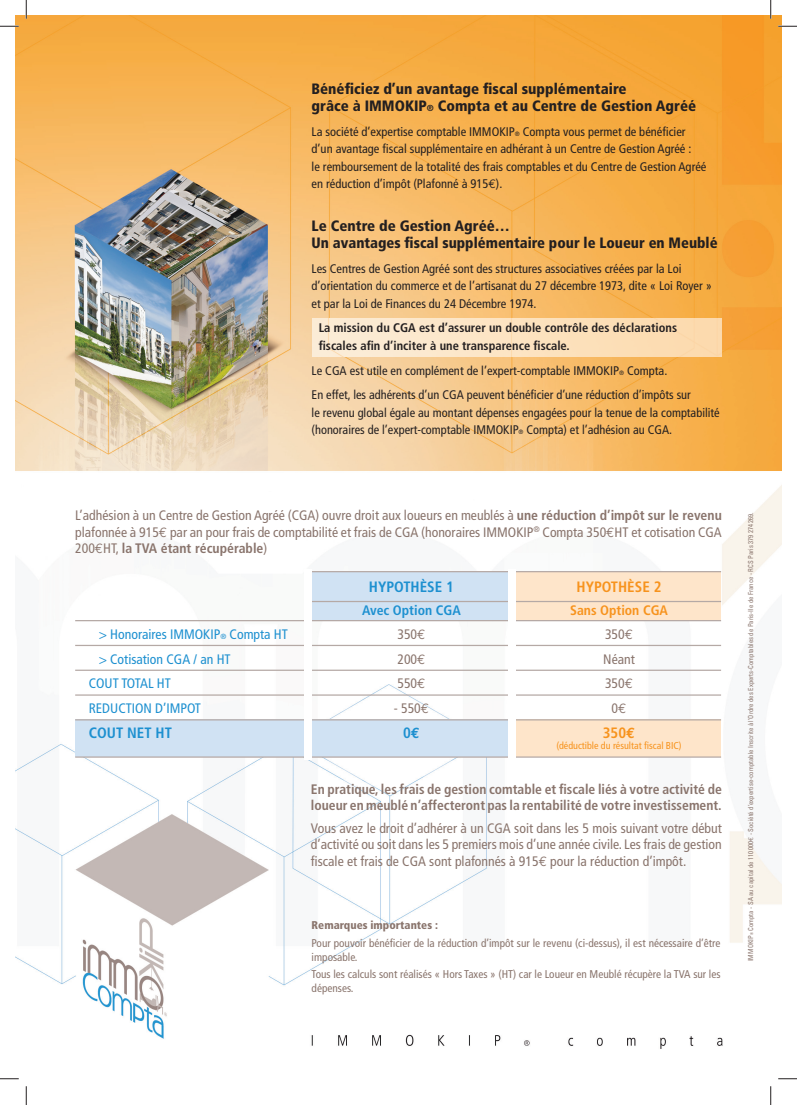
<style>
.page{position:relative;width:797px;height:1105px;background:#fff}
.page>*{position:absolute;margin:0;border:0;box-sizing:border-box;transform-origin:0 0}
.t1{font:900 condensed 15px/17.5px "Frutiger";color:#231f20}
.t2{font:700 condensed 15px "Frutiger";color:#1d90d0}
.t3{font:700 condensed 15px "Frutiger";color:#f7931d}
.t4{font:condensed 13.75px/16.2px "Frutiger";color:#89746c;text-align:justify}
.t5{font:700 condensed 13.75px/16.2px "Frutiger";color:#89746c}
.t6{font:condensed 13.75px "Frutiger";color:#1d90d0}
.t7{font:700 condensed 13.75px "Frutiger";color:#1d90d0}
.t8{font:700 condensed 13.75px "Frutiger";color:#f7931d}
.t9{font:condensed 12.5px/17.5px "Frutiger";color:#231f20}
.t10{font:700 condensed 12.5px/17.5px "Frutiger";color:#231f20}
.t11{font:condensed 11.25px/13.8px "Frutiger";color:#89746c}
.t12{font:900 condensed 11.25px "Frutiger";color:#89746c}
.t13{font:condensed 10px "Frutiger";color:#f7931d}
.t14{font:condensed 6.88px "Univers";color:#89746c}
.s1{font-size:8.75px}
.s2{font-size:6.25px}
.s3{font-family:"Euro Mono";font-stretch:normal}
.s4{font-weight:700}
.s5{font-size:7.5px}
.s6{font-size:3.75px}
</style>
<div class="page">
<img style="left:16px;top:16px;width:765px;height:1073px">
<div style="left:311px;top:572px;width:197px;height:49px;background:#d0e2f3"></div>
<div style="left:516px;top:572px;width:205px;height:49px;background:#fee5ca"></div>
<div style="left:76px;top:720px;width:435px;height:37px;background:#d0e2f3"></div>
<div style="left:512px;top:720px;width:208px;height:37px;background:#fee5ca"></div>
<hr style="left:311px;top:571px;width:410px;height:1px;background:#b5a9a5">
<hr style="left:311px;top:601px;width:410px;height:1px;background:#b5a9a5">
<hr style="left:75px;top:620px;width:646px;height:1px;background:#b5a9a5">
<hr style="left:75px;top:645px;width:646px;height:1px;background:#b5a9a5">
<hr style="left:75px;top:670px;width:646px;height:1px;background:#b5a9a5">
<hr style="left:75px;top:694px;width:646px;height:2px;background:#b5a9a5">
<hr style="left:75px;top:719px;width:646px;height:1px;background:#b5a9a5">
<hr style="left:75px;top:756px;width:646px;height:2px;background:#b5a9a5">
<div style="left:304px;top:569px;width:7px;height:190px;background:#fff"></div>
<div style="left:508px;top:569px;width:8px;height:190px;background:#fff"></div>
<img style="left:313px;top:319px;width:408px;height:38px">
<svg style="left:0;top:25px;width:19px;height:2px"></svg>
<svg style="left:778px;top:25px;width:19px;height:2px"></svg>
<svg style="left:0;top:1078px;width:19px;height:1px"></svg>
<svg style="left:778px;top:1078px;width:19px;height:1px"></svg>
<svg style="left:25px;top:0;width:2px;height:19px"></svg>
<svg style="left:25px;top:1086px;width:2px;height:19px"></svg>
<svg style="left:770px;top:0;width:1px;height:19px"></svg>
<svg style="left:770px;top:1086px;width:1px;height:19px"></svg>
<p class="t1" style="left:311px;top:81px;width:386px">Bénéficiez d’un avantage fiscal supplémentaire<br>grâce à IMMOKIP<span class="s1">®</span> Compta et au Centre de Gestion Agréé</p>
<p class="t9" style="left:311px;top:124px;width:396px">La société d’expertise comptable IMMOKIP<span class="s2">®</span> Compta vous permet de bénéficier d’un avantage fiscal supplémentaire en adhérant à un Centre de Gestion Agréé :<br>le remboursement de la totalité des frais comptables et du Centre de Gestion Agréé en réduction d’impôt (Plafonné à 915<span class="s3">€</span>).</p>
<p class="t1" style="left:311px;top:218px;width:407px">Le Centre de Gestion Agréé…<br>Un avantages fiscal supplémentaire pour le Loueur en Meublé</p>
<p class="t9" style="left:311px;top:261px;width:402px">Les Centres de Gestion Agréé sont des structures associatives créées par la Loi d’orientation du commerce et de l’artisanat du 27 décembre 1973, dite « Loi Royer » et par la Loi de Finances du 24 Décembre 1974.</p>
<p class="t10" style="left:319px;top:320px;width:360px">La mission du CGA est d’assurer un double contrôle des déclarations fiscales afin d’inciter à une transparence fiscale.</p>
<p class="t9" style="left:311px;top:359px;width:381px;line-height:24.6px">Le CGA est utile en complément de l’expert-comptable IMMOKIP<span class="s2">®</span> Compta.<br>En effet, les adhérents d’un CGA peuvent bénéficier d’une réduction d’impôts sur</p>
<p class="t9" style="left:311px;top:404px;width:409px">le revenu global égale au montant dépenses engagées pour la tenue de la comptabilité (honoraires de l’expert-comptable IMMOKIP<span class="s2">®</span> Compta) et l’adhésion au CGA.</p>
<p class="t4" style="left:75px;top:508px;width:648px">L’adhésion à un Centre de Gestion Agréé (CGA) ouvre droit aux loueurs en meublés à <span class="s4">une réduction d’impôt sur le revenu </span>plafonnée à 915<span class="s3">€</span> par an pour frais de comptabilité et frais de CGA (honoraires IMMOKIP<sup>®</sup> Compta 350<span class="s3">€</span>HT et cotisation CGA 200<span class="s3">€</span>HT, <span class="s4">la TVA étant récupérable</span>)</p>
<p class="t2" style="left:369px;top:581px;width:86px">HYPOTHÈSE 1</p>
<p class="t3" style="left:576px;top:581px;width:86px">HYPOTHÈSE 2</p>
<p class="t7" style="left:362px;top:605px;width:100px">Avec Option CGA</p>
<p class="t8" style="left:570px;top:605px;width:99px">Sans Option CGA</p>
<p class="t6" style="left:99px;top:628px;width:191px">&gt; Honoraires IMMOKIP<span class="s5">®</span> Compta HT</p>
<p class="t4" style="left:397px;top:627px;width:30px">350<span class="s3">€</span></p>
<p class="t4" style="left:605px;top:627px;width:30px">350<span class="s3">€</span></p>
<p class="t6" style="left:99px;top:653px;width:133px">&gt; Cotisation CGA / an HT</p>
<p class="t4" style="left:397px;top:652px;width:30px">200<span class="s3">€</span></p>
<p class="t4" style="left:603px;top:652px;width:33px">Néant</p>
<p class="t6" style="left:89px;top:678px;width:84px">COUT TOTAL HT</p>
<p class="t4" style="left:397px;top:676px;width:30px">550<span class="s3">€</span></p>
<p class="t4" style="left:605px;top:676px;width:30px">350<span class="s3">€</span></p>
<p class="t6" style="left:89px;top:703px;width:114px">REDUCTION D’IMPOT</p>
<p class="t4" style="left:394px;top:701px;width:37px">- 550<span class="s3">€</span></p>
<p class="t4" style="left:611px;top:701px;width:16px">0<span class="s3">€</span></p>
<p class="t2" style="left:89px;top:726px;width:85px">COUT NET HT</p>
<p class="t2" style="left:403px;top:726px;width:18px">0<span class="s3">€</span></p>
<p class="t3" style="left:603px;top:726px;width:34px">350<span class="s3">€</span></p>
<p class="t13" style="left:556px;top:741px;width:127px">(déductible du résultat fiscal BIC)</p>
<p class="t5" style="left:311px;top:782px;width:412px">En pratique, les frais de gestion comtable et fiscale liés à votre activité de loueur en meublé n’affecteront pas la rentabilité de votre investissement.</p>
<p class="t4" style="left:311px;top:821px;width:412px">Vous avez le droit d’adhérer à un CGA soit dans les 5 mois suivant votre début d’activité ou soit dans les 5 premiers mois d’une année civile. Les frais de gestion fiscale et frais de CGA sont plafonnés à 915<span class="s3">€</span> pour la réduction d’impôt.</p>
<p class="t12" style="left:311px;top:921px;width:128px">Remarques importantes :</p>
<p class="t11" style="left:311px;top:937px;width:410px">Pour pouvoir bénéficier de la réduction d’impôt sur le revenu (ci-dessus), il est nécessaire d’être imposable.</p>
<p class="t11" style="left:311px;top:968px;width:410px">Tous les calculs sont réalisés « Hors Taxes » (HT) car le Loueur en Meublé récupère la TVA sur les dépenses.</p>
<p class="t14" style="left:748px;top:961px;width:450px;rotate:-90deg">IMMOKIP<span class="s6">®</span> Compta - SA au capital de 110 000<span class="s3">€</span> - Société d’expertise-comptable Inscrite à l’Ordre des Experts-Comptables de Paris-Ile de France - RCS Paris 379 274 269.</p>
</div>
